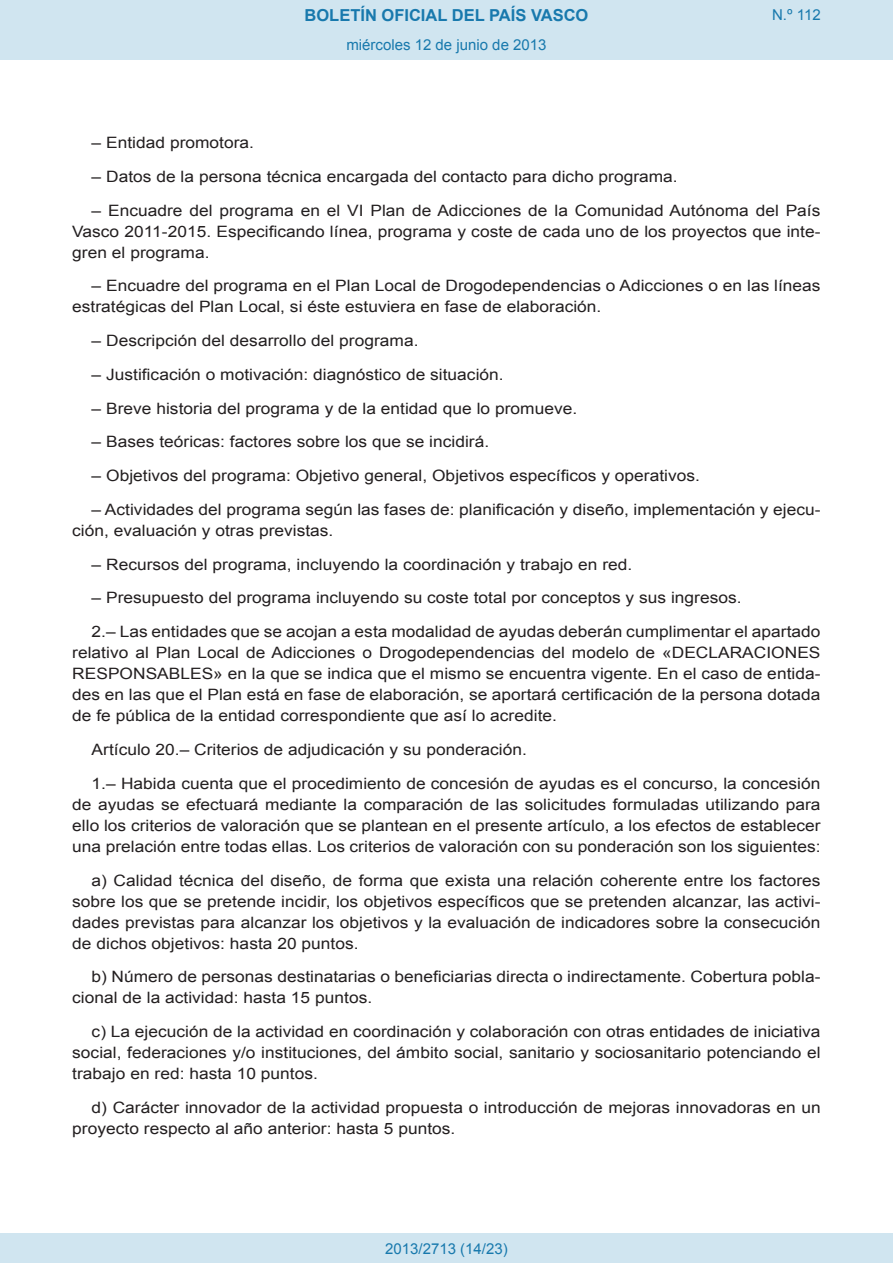
<style>
.page{position:relative;width:893px;height:1263px;background:#fff}
.page>*{position:absolute;margin:0;border:0;box-sizing:border-box;transform-origin:0 0}
.t1{font:700 16.5px "Arial";color:#1879ad}
.BOPVDetalle{font:15.6px/21px "Arial";color:#231f20;text-align:justify;scale:1.11 1}
.Paginacion_Centro{font:15px "Arial";color:#1879ad}
</style>
<div class="page">
<div style="left:0;top:0;width:893px;height:60px;background:#d0e5f0"></div>
<div style="left:0;top:1233px;width:893px;height:30px;background:#d0e5f0"></div>
<p class="t1" style="left:305px;top:4px;width:285px">BOLETÍN OFICIAL DEL PAÍS VASCO</p>
<p class="Paginacion_Centro" style="left:346px;top:35px;width:202px">miércoles 12 de junio de 2013</p>
<p class="Paginacion_Centro" style="left:772px;top:5px;width:50px">N.º 112</p>
<p class="BOPVDetalle" style="left:92px;top:132px;width:148px">– Entidad promotora.</p>
<p class="BOPVDetalle" style="left:92px;top:166px;width:529px">– Datos de la persona técnica encargada del contacto para dicho programa.</p>
<p class="BOPVDetalle" style="left:72px;top:200px;width:676px;text-indent:19px">– Encuadre del programa en el VI Plan de Adicciones de la Comunidad Autónoma del País Vasco 2011-2015. Especificando línea, programa y coste de cada uno de los proyectos que inte&shy;gren el programa.</p>
<p class="BOPVDetalle" style="left:72px;top:276px;width:676px;text-indent:19px">– Encuadre del programa en el Plan Local de Drogodependencias o Adicciones o en las líneas estratégicas del Plan Local, si éste estuviera en fase de elaboración.</p>
<p class="BOPVDetalle" style="left:92px;top:330px;width:296px">– Descripción del desarrollo del programa.</p>
<p class="BOPVDetalle" style="left:92px;top:364px;width:373px">– Justificación o motivación: diagnóstico de situación.</p>
<p class="BOPVDetalle" style="left:92px;top:398px;width:439px">– Breve historia del programa y de la entidad que lo promueve.</p>
<p class="BOPVDetalle" style="left:92px;top:432px;width:360px">– Bases teóricas: factores sobre los que se incidirá.</p>
<p class="BOPVDetalle" style="left:92px;top:465px;width:550px">– Objetivos del programa: Objetivo general, Objetivos específicos y operativos.</p>
<p class="BOPVDetalle" style="left:72px;top:499px;width:676px;text-indent:19px">– Actividades del programa según las fases de: planificación y diseño, implementación y ejecu&shy;ción, evaluación y otras previstas.</p>
<p class="BOPVDetalle" style="left:92px;top:554px;width:489px">– Recursos del programa, incluyendo la coordinación y trabajo en red.</p>
<p class="BOPVDetalle" style="left:92px;top:588px;width:587px">– Presupuesto del programa incluyendo su coste total por conceptos y sus ingresos.</p>
<p class="BOPVDetalle" style="left:72px;top:621px;width:676px;text-indent:19px">2.– Las entidades que se acojan a esta modalidad de ayudas deberán cumplimentar el apartado relativo al Plan Local de Adicciones o Drogodependencias del modelo de «DECLARACIONES RESPONSABLES» en la que se indica que el mismo se encuentra vigente. En el caso de entida&shy;des en las que el Plan está en fase de elaboración, se aportará certificación de la persona dotada de fe pública de la entidad correspondiente que así lo acredite.</p>
<p class="BOPVDetalle" style="left:92px;top:739px;width:394px">Artículo 20.– Criterios de adjudicación y su ponderación.</p>
<p class="BOPVDetalle" style="left:72px;top:773px;width:676px;text-indent:19px">1.– Habida cuenta que el procedimiento de concesión de ayudas es el concurso, la concesión de ayudas se efectuará mediante la comparación de las solicitudes formuladas utilizando para ello los criterios de valoración que se plantean en el presente artículo, a los efectos de establecer una prelación entre todas ellas. Los criterios de valoración con su ponderación son los siguientes:</p>
<p class="BOPVDetalle" style="left:72px;top:870px;width:676px;text-indent:19px">a) Calidad técnica del diseño, de forma que exista una relación coherente entre los factores sobre los que se pretende incidir, los objetivos específicos que se pretenden alcanzar, las activi&shy;dades previstas para alcanzar los objetivos y la evaluación de indicadores sobre la consecución de dichos objetivos: hasta 20 puntos.</p>
<p class="BOPVDetalle" style="left:72px;top:966px;width:676px;text-indent:19px">b) Número de personas destinatarias o beneficiarias directa o indirectamente. Cobertura pobla&shy;cional de la actividad: hasta 15 puntos.</p>
<p class="BOPVDetalle" style="left:72px;top:1021px;width:676px;text-indent:19px">c) La ejecución de la actividad en coordinación y colaboración con otras entidades de iniciativa social, federaciones y/o instituciones, del ámbito social, sanitario y sociosanitario potenciando el trabajo en red: hasta 10 puntos.</p>
<p class="BOPVDetalle" style="left:72px;top:1097px;width:676px;text-indent:19px">d) Carácter innovador de la actividad propuesta o introducción de mejoras innovadoras en un proyecto respecto al año anterior: hasta 5 puntos.</p>
<p class="Paginacion_Centro" style="left:385px;top:1238px;width:124px">2013/2713 (14/23)</p>
</div>
